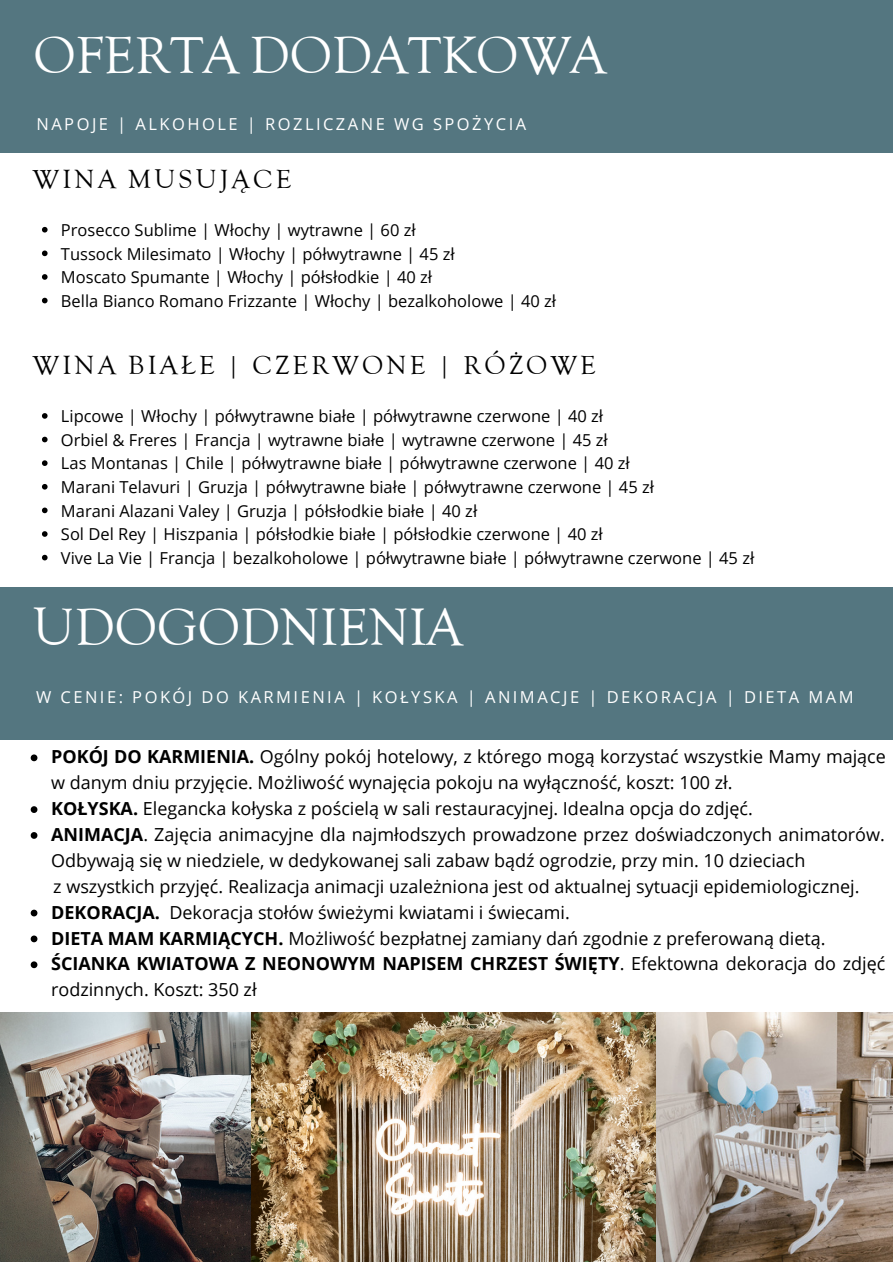
<style>
.page{position:relative;width:893px;height:1264px;background:#fff}
.page>*{position:absolute;margin:0;border:0;box-sizing:border-box;transform-origin:0 0}
.t1{font:45px "EFN Goldy Olds";color:#fff}
.t2{font:22.5px "EFN Goldy Olds";letter-spacing:.15em;color:#000}
.t3{font:18px/25.8px "Open Sans";color:#000}
.t4{font:16.5px/23.5px "Open Sans";color:#000}
.t5{font:16.5px "Open Sans";letter-spacing:.15em;color:#fff}
.s1{font-weight:700}
</style>
<div class="page">
<div style="left:0;top:0;width:892px;height:152px;background:#547680"></div>
<img style="left:0;top:1012px;width:892px;height:249px">
<svg style="left:31px;top:754px;width:6px;height:7px"></svg>
<svg style="left:31px;top:806px;width:6px;height:7px"></svg>
<svg style="left:31px;top:832px;width:6px;height:6px"></svg>
<svg style="left:31px;top:909px;width:6px;height:7px"></svg>
<svg style="left:31px;top:935px;width:6px;height:7px"></svg>
<svg style="left:31px;top:961px;width:6px;height:7px"></svg>
<div style="left:0;top:587px;width:892px;height:152px;background:#547680"></div>
<svg style="left:42px;top:413px;width:6px;height:6px"></svg>
<svg style="left:42px;top:437px;width:6px;height:5px"></svg>
<svg style="left:42px;top:460px;width:6px;height:6px"></svg>
<svg style="left:42px;top:484px;width:6px;height:5px"></svg>
<svg style="left:42px;top:507px;width:6px;height:6px"></svg>
<svg style="left:42px;top:531px;width:6px;height:6px"></svg>
<svg style="left:42px;top:555px;width:6px;height:5px"></svg>
<svg style="left:42px;top:227px;width:6px;height:5px"></svg>
<svg style="left:42px;top:250px;width:6px;height:6px"></svg>
<svg style="left:42px;top:274px;width:6px;height:6px"></svg>
<svg style="left:42px;top:298px;width:6px;height:5px"></svg>
<h1 class="t1" style="left:33px;top:23px;width:574px">OFERTA DODATKOWA</h1>
<p class="t5" style="left:36px;top:112px;width:491px">NAPOJE | ALKOHOLE | ROZLICZANE WG SPOŻYCIA</p>
<p class="t2" style="left:33px;top:163px;width:260px">WINA MUSUJĄCE</p>
<p class="t4" style="left:61px;top:218px;width:496px">Prosecco Sublime | Włochy | wytrawne | 60 zł<br>Tussock Milesimato | Włochy | półwytrawne | 45 zł<br>Moscato Spumante | Włochy | półsłodkie | 40 zł<br>Bella Bianco Romano Frizzante | Włochy | bezalkoholowe | 40 zł</p>
<p class="t2" style="left:33px;top:349px;width:564px">WINA BIAŁE | CZERWONE | RÓŻOWE</p>
<p class="t4" style="left:61px;top:404px;width:694px">Lipcowe | Włochy | półwytrawne białe | półwytrawne czerwone | 40 zł<br>Orbiel &amp; Freres | Francja | wytrawne białe | wytrawne czerwone | 45 zł<br>Las Montanas | Chile | półwytrawne białe | półwytrawne czerwone | 40 zł<br>Marani Telavuri | Gruzja | półwytrawne białe | półwytrawne czerwone | 45 zł<br>Marani Alazani Valey | Gruzja | półsłodkie białe | 40 zł<br>Sol Del Rey | Hiszpania | półsłodkie białe | półsłodkie czerwone | 40 zł<br>Vive La Vie | Francja | bezalkoholowe | półwytrawne białe | półwytrawne czerwone | 45 zł</p>
<h1 class="t1" style="left:33px;top:595px;width:431px">UDOGODNIENIA</h1>
<p class="t5" style="left:36px;top:685px;width:819px">W CENIE: POKÓJ DO KARMIENIA | KOŁYSKA | ANIMACJE | DEKORACJA | DIETA MAM</p>
<p class="t3" style="left:51px;top:743px;width:836px"><span class="s1">POKÓJ DO KARMIENIA.</span> Ogólny pokój hotelowy, z którego mogą korzystać wszystkie Mamy mające w danym dniu przyjęcie. Możliwość wynajęcia pokoju na wyłączność, koszt: 100 zł.<br><span class="s1">KOŁYSKA.</span> Elegancka kołyska z pościelą w sali restauracyjnej. Idealna opcja do zdjęć.<br><span class="s1">ANIMACJA</span>. Zajęcia animacyjne dla najmłodszych prowadzone przez doświadczonych animatorów.<br>Odbywają się w niedziele, w dedykowanej sali zabaw bądź ogrodzie, przy min. 10 dzieciach</p>
<p class="t3" style="left:51px;top:898px;width:835px"><span class="s1">DEKORACJA.</span> Dekoracja stołów świeżymi kwiatami i świecami.<br><span class="s1">DIETA MAM KARMIĄCYCH.</span> Możliwość bezpłatnej zamiany dań zgodnie z preferowaną dietą.<br><span class="s1">ŚCIANKA KWIATOWA Z NEONOWYM NAPISEM CHRZEST ŚWIĘTY</span>. Efektowna dekoracja do zdjęć rodzinnych. Koszt: 350 zł</p>
<p class="t3" style="left:53px;top:872px;width:807px">z wszystkich przyjęć. Realizacja animacji uzależniona jest od aktualnej sytuacji epidemiologicznej.</p>
</div>
